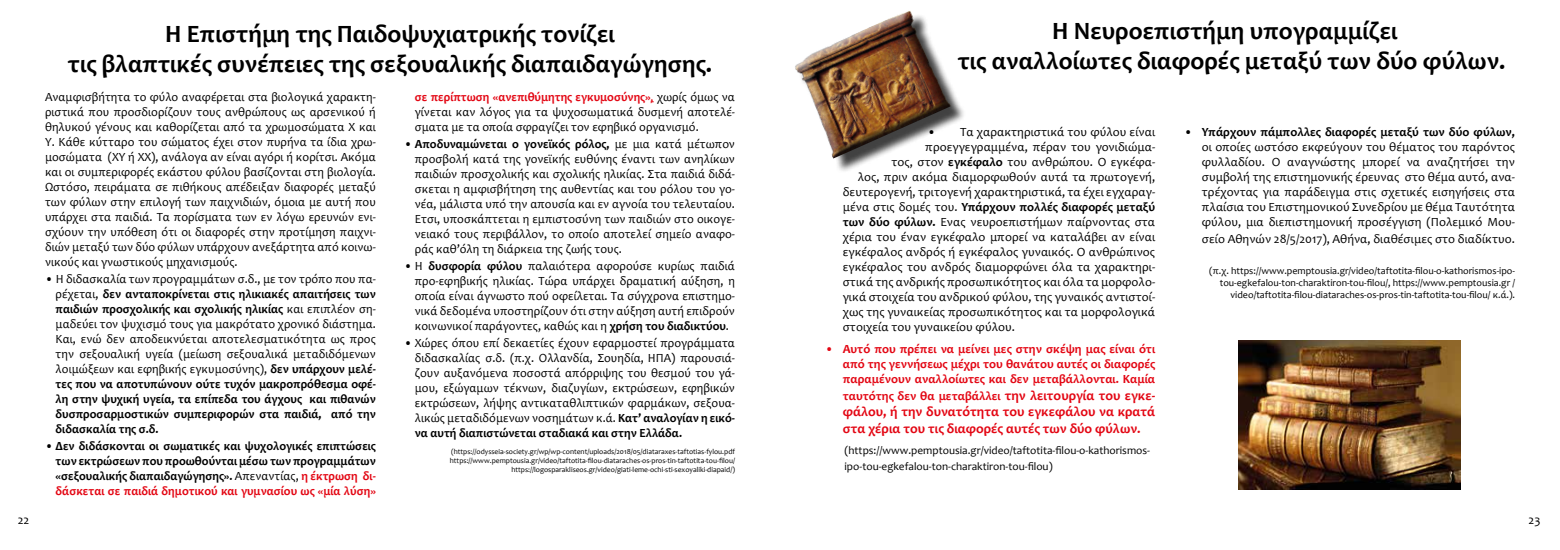
<style>
.page{position:relative;width:1560px;height:550px;background:#fff}
.page>*{position:absolute;margin:0;border:0;box-sizing:border-box;transform-origin:0 0}
.t1{font:700 25px/30px "Candara";color:#000;text-align:center}
.t2{font:700 13.75px/16.5px "Candara";color:#e30613}
.t3{font:12.5px/15px "Candara";color:#000;text-align:justify}
.t4{font:700 12.5px/15px "Candara";color:#000;text-align:justify}
.t5{font:700 12.5px/15px "Candara";color:#e30613;text-align:justify}
.t6{font:11.25px/16.5px "Candara";color:#000}
.t7{font:10px/12px "Candara";color:#000;text-align:right}
.t8{font:7.5px/9px "Candara";color:#000;text-align:right}
.s1{font-weight:400}
.s2{color:#e30613}
.s3{font-weight:700;color:#e30613}
.s4{font-weight:700}
.s5{font-size:13.75px}
</style>
<div class="page">
<img style="left:795px;top:11px;width:168px;height:156px">
<img style="left:1238px;top:340px;width:221px;height:149px">
<h1 class="t1" style="left:68px;top:18px;width:645px">Η Επιστήμη της Παιδοψυχιατρικής τονίζει<br>τις βλαπτικές συνέπειες της σεξουαλικής διαπαιδαγώγησης.</h1>
<h1 class="t1" style="left:957px;top:16px;width:549px">Η Νευροεπιστήμη υπογραμμίζει<br>τις αναλλοίωτες διαφορές μεταξύ των δύο φύλων.</h1>
<p class="t3" style="left:45px;top:89px;width:332px">Αναμφισβήτητα το φύλο αναφέρεται στα βιολογικά χαρακτη&shy;ριστικά που προσδιορίζουν τους ανθρώπους ως αρσενικού ή θηλυκού γένους και καθορίζεται από τα χρωμοσώματα Χ και Υ. Κάθε κύτταρο του σώματος έχει στον πυρήνα τα ίδια χρω&shy;μοσώματα (ΧΥ ή ΧΧ), ανάλογα αν είναι αγόρι ή κορίτσι. Ακόμα και οι συμπεριφορές εκάστου φύλου βασίζονται στη βιολογία.<br>Ωστόσο, πειράματα σε πιθήκους απέδειξαν διαφορές μεταξύ των φύλων στην επιλογή των παιχνιδιών, όμοια με αυτή που υπάρχει στα παιδιά. Τα πορίσματα των εν λόγω ερευνών ενι&shy;σχύουν την υπόθεση ότι οι διαφορές στην προτίμηση παιχνι&shy;διών μεταξύ των δύο φύλων υπάρχουν ανεξάρτητα από κοινω&shy;νικούς και γνωστικούς μηχανισμούς.</p>
<p class="t4" style="left:56px;top:271px;width:322px;text-indent:-11px"><span class="s1">• Η διδασκαλία των προγραμμάτων σ.δ., με τον τρόπο που πα&shy;ρέχεται,</span> δεν ανταποκρίνεται στις ηλικιακές απαιτήσεις των παιδιών προσχολικής και σχολικής ηλικίας <span class="s1">και επιπλέον ση&shy;μαδεύει τον ψυχισμό τους για μακρότατο χρονικό διάστημα.<br>Και, ενώ δεν αποδεικνύεται αποτελεσματικότητα ως προς την σεξουαλική υγεία (μείωση σεξουαλικά μεταδιδόμενων λοιμώξεων και εφηβικής εγκυμοσύνης),</span> δεν υπάρχουν μελέ&shy;τες που να αποτυπώνουν ούτε τυχόν μακροπρόθεσμα οφέ&shy;λη στην ψυχική υγεία, τα επίπεδα του άγχους και πιθανών δυσπροσαρμοστικών συμπεριφορών στα παιδιά, από την διδασκαλία της σ.δ.</p>
<p class="t4" style="left:56px;top:438px;width:322px;text-indent:-11px">• Δεν διδάσκονται οι σωματικές και ψυχολογικές επιπτώσεις των εκτρώσεων που προωθούνται μέσω των προγραμμάτων «σεξουαλικής διαπαιδαγώγησης». <span class="s1">Απεναντίας,</span> <span class="s2">η έκτρωση δι&shy;δάσκεται σε παιδιά δημοτικού και γυμνασίου ως «μία λύση»</span></p>
<p class="t3" style="left:415px;top:89px;width:321px"><span class="s3">σε περίπτωση «ανεπιθύμητης εγκυμοσύνης»</span><span class="s2">,</span> χωρίς όμως να γίνεται καν λόγος για τα ψυχοσωματικά δυσμενή αποτελέ&shy;σματα με τα οποία σφραγίζει τον εφηβικό οργανισμό.</p>
<p class="t3" style="left:415px;top:136px;width:322px;text-indent:-11px"><span class="s4">• Αποδυναμώνεται ο γονεϊκός ρόλος,</span> με μια κατά μέτωπον προσβολή κατά της γονεϊκής ευθύνης έναντι των ανηλίκων παιδιών προσχολικής και σχολικής ηλικίας. Στα παιδιά διδά&shy;σκεται η αμφισβήτηση της αυθεντίας και του ρόλου του γο&shy;νέα, μάλιστα υπό την απουσία και εν αγνοία του τελευταίου.<br>Έτσι, υποσκάπτεται η εμπιστοσύνη των παιδιών στο οικογε&shy;νειακό τους περιβάλλον, το οποίο αποτελεί σημείο αναφο&shy;ράς καθ’όλη τη διάρκεια της ζωής τους.</p>
<p class="t3" style="left:415px;top:258px;width:321px;text-indent:-11px">• Η <span class="s4">δυσφορία φύλου</span> παλαιότερα αφορούσε κυρίως παιδιά προ-εφηβικής ηλικίας. Τώρα υπάρχει δραματική αύξηση, η οποία είναι άγνωστο πού οφείλεται. Τα σύγχρονα επιστημο&shy;νικά δεδομένα υποστηρίζουν ότι στην αύξηση αυτή επιδρούν κοινωνικοί παράγοντες, καθώς και η <span class="s4">χρήση του διαδικτύου</span>.</p>
<p class="t3" style="left:415px;top:334px;width:322px;text-indent:-11px">• Χώρες όπου επί δεκαετίες έχουν εφαρμοστεί προγράμματα διδασκαλίας σ.δ. (π.χ. Ολλανδία, Σουηδία, ΗΠΑ) παρουσιά&shy;ζουν αυξανόμενα ποσοστά απόρριψης του θεσμού του γά&shy;μου, εξώγαμων τέκνων, διαζυγίων, εκτρώσεων, εφηβικών εκτρώσεων, λήψης αντικαταθλιπτικών φαρμάκων, σεξουα&shy;λικώς μεταδιδόμενων νοσημάτων κ.ά. <span class="s4">Κατ’ αναλογίαν η εικό&shy;να αυτή διαπιστώνεται σταδιακά και στην Ελλάδα.</span></p>
<p class="t8" style="left:450px;top:446px;width:286px">(https://odysseia-society.gr/wp/wp-content/uploads/2018/05/diataraxes-taftotias-fylou.pdf https://www.pemptousia.gr/video/taftotita-filou-diataraches-os-pros-tin-taftotita-tou-filou/ https://logosparakliseos.gr/video/giati-leme-ochi-sti-sexoyaliki-diapaid/)</p>
<p class="t3" style="left:927px;top:124px;width:229px">• Τα χαρακτηριστικά του φύλου είναι</p>
<p class="t3" style="left:925px;top:139px;width:231px">προεγγεγραμμένα, πέραν του γονιδιώμα-</p>
<p class="t3" style="left:891px;top:154px;width:265px">τος, στον <span class="s4">εγκέφαλο</span> του ανθρώπου. Ο εγκέφα-</p>
<p class="t3" style="left:857px;top:169px;width:299px">λος, πριν ακόμα διαμορφωθούν αυτά τα πρωτογενή,</p>
<p class="t3" style="left:842px;top:184px;width:314px">δευτερογενή, τριτογενή χαρακτηριστικά, τα έχει εγχαραγ-</p>
<p class="t4" style="left:842px;top:199px;width:314px"><span class="s1">μένα στις δομές του.</span> Υπάρχουν πολλές διαφορές μεταξύ</p>
<p class="t3" style="left:842px;top:214px;width:314px"><span class="s4">των δύο φύλων.</span> Ένας νευροεπιστήμων παίρνοντας στα</p>
<p class="t3" style="left:842px;top:229px;width:314px">χέρια του έναν εγκέφαλο μπορεί να καταλάβει αν είναι</p>
<p class="t3" style="left:842px;top:244px;width:314px">εγκέφαλος ανδρός ή εγκέφαλος γυναικός. Ο ανθρώπινος</p>
<p class="t3" style="left:842px;top:259px;width:314px">εγκέφαλος του ανδρός διαμορφώνει όλα τα χαρακτηρι-</p>
<p class="t3" style="left:842px;top:274px;width:314px">στικά της ανδρικής προσωπικότητος και όλα τα μορφολο-</p>
<p class="t3" style="left:842px;top:289px;width:314px">γικά στοιχεία του ανδρικού φύλου, της γυναικός αντιστοί-</p>
<p class="t3" style="left:842px;top:304px;width:314px">χως της γυναικείας προσωπικότητος και τα μορφολογικά</p>
<p class="t3" style="left:842px;top:319px;width:174px">στοιχεία του γυναικείου φύλου.</p>
<p class="t5" style="left:842px;top:341px;width:314px;text-indent:-18px">• Αυτό που πρέπει να μείνει μες στην σκέψη μας είναι ότι από της γεννήσεως μέχρι του θανάτου αυτές οι διαφορές παραμένουν αναλλοίωτες και δεν μεταβάλλονται. Καμία</p>
<p class="t5" style="left:842px;top:388px;width:314px">ταυτότης δεν θα μεταβάλλει <span class="s5">την λειτουργία του εγκε-</span></p>
<p class="t2" style="left:842px;top:403px;width:314px">φάλου, ή την δυνατότητα του εγκεφάλου να κρατά στα χέρια του τις διαφορές αυτές των δύο φύλων.</p>
<p class="t6" style="left:844px;top:441px;width:307px">(https://www.pemptousia.gr/video/taftotita-filou-o-kathorismos&shy;ipo-tou-egkefalou-ton-charaktiron-tou-filou)</p>
<p class="t4" style="left:1183px;top:124px;width:332px">• Υπάρχουν πάμπολλες διαφορές μεταξύ των δύο φύλων,</p>
<p class="t3" style="left:1201px;top:139px;width:314px">οι οποίες ωστόσο εκφεύγουν του θέματος του παρόντος φυλλαδίου. Ο αναγνώστης μπορεί να αναζητήσει την συμβολή της επιστημονικής έρευνας στο θέμα αυτό, ανα&shy;τρέχοντας για παράδειγμα στις σχετικές εισηγήσεις στα πλαίσια του Επιστημονικού Συνεδρίου με θέμα Ταυτότητα φύλου, μια διεπιστημονική προσέγγιση (Πολεμικό Μου-</p>
<p class="t3" style="left:1201px;top:231px;width:314px">σείο Αθηνών 28/5/2017), Αθήνα, διαθέσιμες στο διαδίκτυο.</p>
<p class="t7" style="left:1208px;top:264px;width:307px">(π.χ. https://www.pemptousia.gr/video/taftotita-filou-o-kathorismos-ipo&shy;tou-egkefalou-ton-charaktiron-tou-filou/, https://www.pemptousia.gr / video/taftotita-filou-diataraches-os-pros-tin-taftotita-tou-filou/ κ.ά.).</p>
<p class="t3" style="left:18px;top:511px;width:13px">22</p>
<p class="t3" style="left:1528px;top:511px;width:13px">23</p>
</div>
